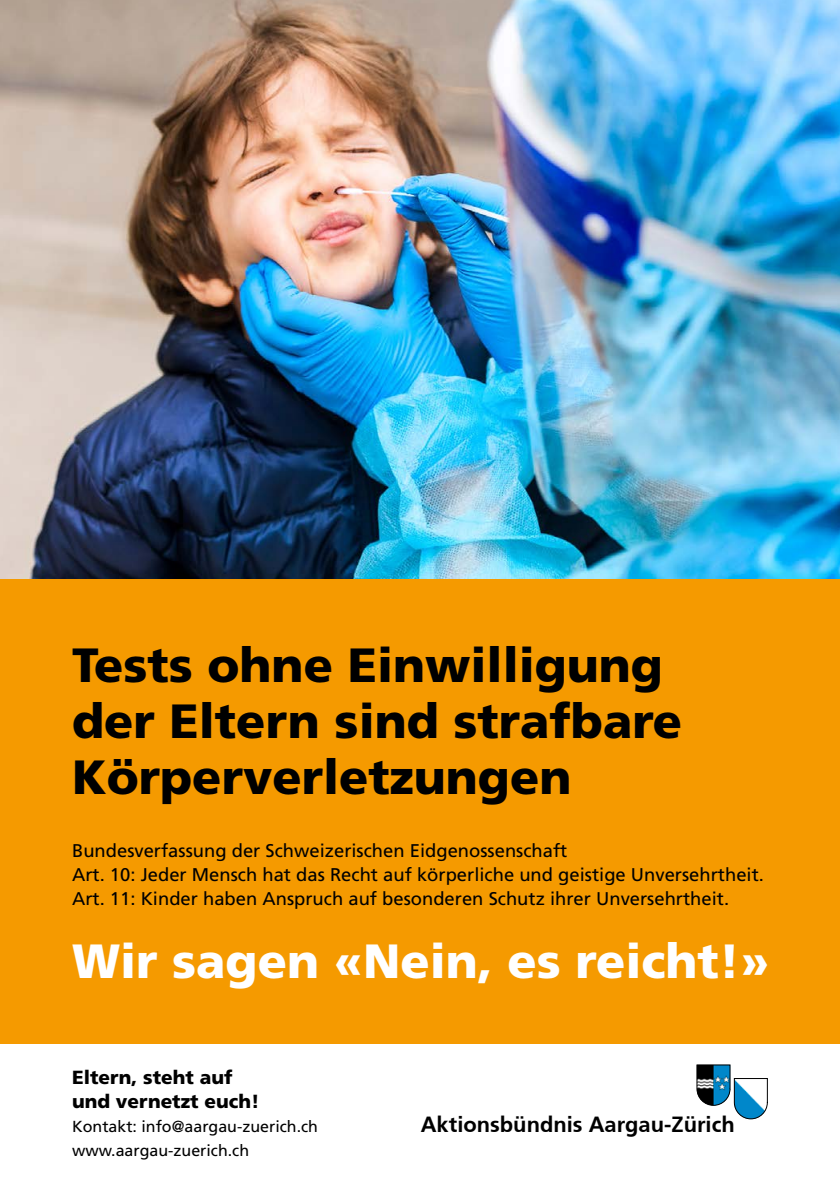
<style>
.page{position:relative;width:840px;height:1191px;background:#fff}
.page>*{position:absolute;margin:0;border:0;box-sizing:border-box;transform-origin:0 0}
.t1{font:900 48px/56px "Frutiger";color:#000}
.t2{font:900 48px "Frutiger";color:#fff}
.t3{font:700 21.8px "Frutiger";color:#000}
.t4{font:900 19px/24px "Frutiger";color:#000}
.t5{font:18.4px/24px "Frutiger";color:#000}
.t6{font:16px/24px "Frutiger";color:#000}
</style>
<div class="page">
<div style="left:0;top:573px;width:839px;height:470px;background:#f59a00"></div>
<img style="left:0;top:0;width:839px;height:578px">
<svg style="left:696px;top:1043px;width:71px;height:76px"></svg>
<h1 class="t1" style="left:72px;top:636px;width:611px">Tests ohne Einwilligung der Eltern sind strafbare<br>Körperverletzungen</h1>
<p class="t5" style="left:72px;top:838px;width:693px">Bundesverfassung der Schweizerischen Eidgenossenschaft<br>Art. 10: Jeder Mensch hat das Recht auf körperliche und geistige Unversehrtheit.<br>Art. 11: Kinder haben Anspruch auf besonderen Schutz ihrer Unversehrtheit.</p>
<h1 class="t2" style="left:72px;top:932px;width:698px">Wir sagen «Nein, es reicht!»</h1>
<p class="t4" style="left:72px;top:1064px;width:189px">Eltern, steht auf und vernetzt euch!</p>
<p class="t6" style="left:72px;top:1114px;width:247px">Kontakt: info@aargau-zuerich.ch www.aargau-zuerich.ch</p>
<p class="t3" style="left:420px;top:1111px;width:315px">Aktionsbündnis Aargau-Zürich</p>
</div>
